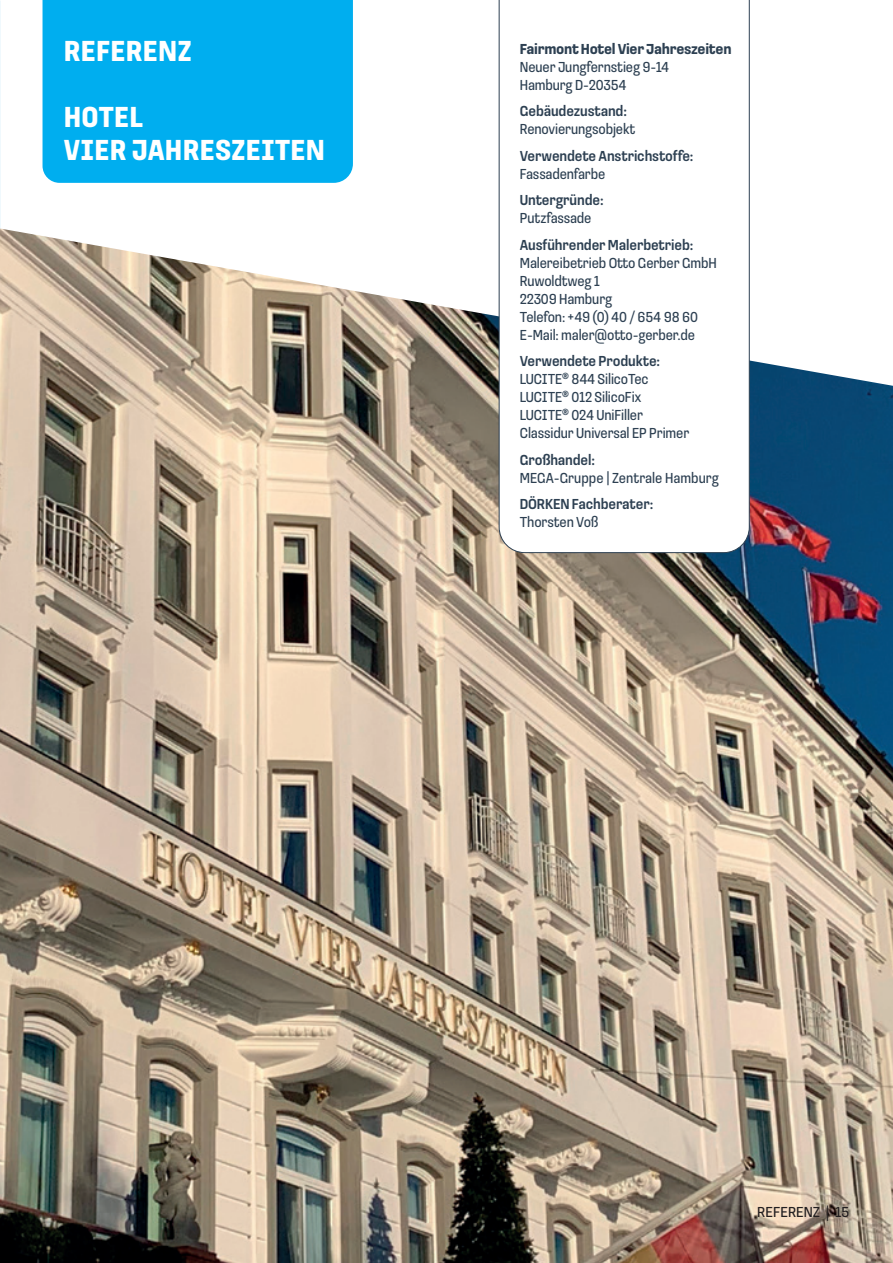
<style>
.page{position:relative;width:893px;height:1263px;background:#fff}
.page>*{position:absolute;margin:0;border:0;box-sizing:border-box;transform-origin:0 0}
.t1{font:700 30px/33px "Loos Compressed";letter-spacing:.01em;color:#fff}
.t2{font:15px/18px "Loos Condensed";letter-spacing:-.01em;color:#2d4052;scale:.95 1}
.t3{font:500 15px "Loos Condensed";letter-spacing:-.01em;color:#2d4052;scale:.95 1}
.t4{font:700 15px "Loos Condensed";letter-spacing:-.02em;color:#2d4052;scale:.95 1}
.t5{font:15px "Loos Condensed";color:#231f20}
.s1{font-weight:500}
.s2{font-family:"Circular XX"}
</style>
<div class="page">
<img style="left:0;top:228px;width:893px;height:1035px">
<div style="left:43px;top:0;width:310px;height:183px;background:#00aeef"></div>
<svg style="left:498px;top:0;width:252px;height:553px"></svg>
<h1 class="t1" style="left:64px;top:32px;width:129px">REFERENZ</h1>
<h1 class="t1" style="left:64px;top:98px;width:263px">HOTEL<br>VIER JAHRESZEITEN</h1>
<p class="t4" style="left:520px;top:38px;width:224px">Fairmont Hotel Vier Jahreszeiten</p>
<p class="t2" style="left:520px;top:57px;width:159px">Neuer Jungfernstieg 9-14<br>Hamburg D-20354</p>
<p class="t3" style="left:520px;top:101px;width:114px">Gebäudezustand:</p>
<p class="t2" style="left:520px;top:120px;width:123px">Renovierungsobjekt</p>
<p class="t3" style="left:520px;top:145px;width:184px">Verwendete Anstrichstoffe:</p>
<p class="t2" style="left:520px;top:164px;width:92px">Fassadenfarbe</p>
<p class="t3" style="left:520px;top:190px;width:90px">Untergründe:</p>
<p class="t2" style="left:520px;top:209px;width:77px">Putzfassade</p>
<p class="t3" style="left:520px;top:234px;width:184px">Ausführender Malerbetrieb:</p>
<p class="t2" style="left:520px;top:253px;width:209px">Malereibetrieb Otto Gerber GmbH<br>Ruwoldtweg 1<br>22309 Hamburg<br>Telefon: +49 (0) 40 / 654 98 60<br>E-Mail: maler@otto-gerber.de</p>
<p class="t2" style="left:520px;top:352px;width:180px"><span class="s1">Verwendete Produkte:<br></span>LUCITE<sup>®</sup> 844 SilicoTec<br>LUCITE<sup>®</sup> 012 SilicoFix<br>LUCITE<sup>®</sup> 024 UniFiller<br>Classidur Universal EP Primer</p>
<p class="t2" style="left:520px;top:450px;width:211px"><span class="s1">Großhandel:<br></span>MEGA-Gruppe <span class="s2">|</span> Zentrale Hamburg</p>
<p class="t3" style="left:520px;top:494px;width:142px">DÖRKEN Fachberater:</p>
<p class="t2" style="left:520px;top:513px;width:84px">Thorsten Voß</p>
<p class="t5" style="left:757px;top:1201px;width:94px">REFERENZ | 15</p>
</div>
